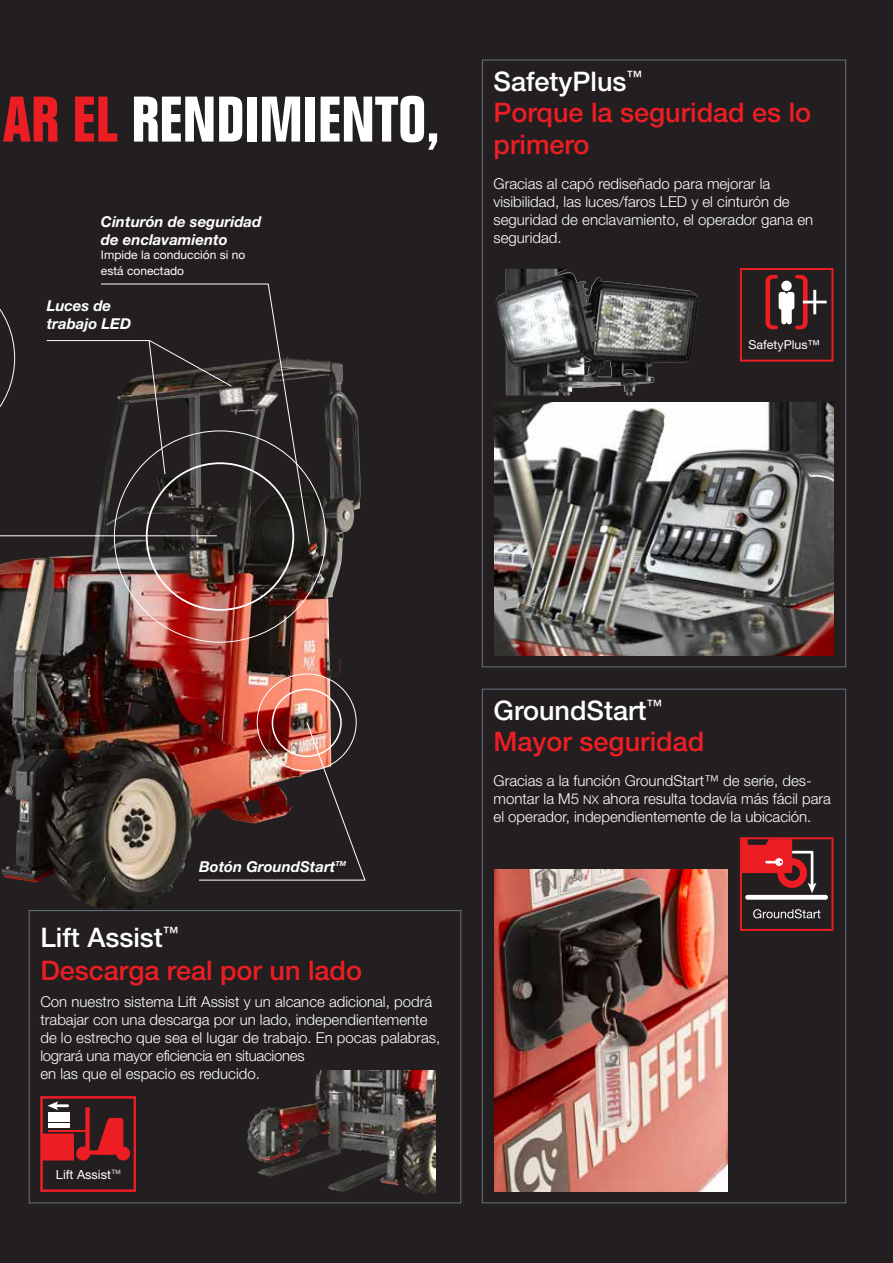
<style>
.page{position:relative;width:893px;height:1263px;background:#231f20}
.page>*{position:absolute;margin:0;border:0;box-sizing:border-box;transform-origin:0 0}
.t1{font:700 condensed 63px "Folio Std";color:#fff}
.t2{font:500 27px/31.5px "Helvetica Neue LT Std";color:#ed1d24}
.t3{font:300 15px/18px "Helvetica Neue LT Std";color:#fff}
.t4{font:italic 700 15px/18px "Helvetica Neue LT Pro";color:#fff}
.t5{font:12.6px "Helvetica Neue LT Std";color:#fff}
.t6{font:12.45px "Helvetica Neue LT Std";color:#fff}
.t7{font:12px/16.2px "Helvetica Neue LT Std";color:#fff}
.s1{color:#ed1d24}
.s2{color:#fff}
.s3{font-size:12px}
</style>
<div class="page">
<img style="left:0;top:358px;width:331px;height:553px">
<div style="left:29px;top:910px;width:432px;height:293px;border:1px solid #636c7a"></div>
<img style="left:495px;top:403px;width:338px;height:253px">
<svg style="left:100px;top:283px;width:210px;height:262px"></svg>
<img style="left:198px;top:721px;width:168px;height:160px">
<hr style="left:0;top:535px;width:217px;height:1px;background:#fff">
<div style="left:272px;top:689px;width:70px;height:68px;border:2px solid #fff;border-radius:50%"></div>
<svg style="left:0;top:308px;width:15px;height:138px"></svg>
<img style="left:495px;top:869px;width:232px;height:323px">
<svg style="left:740px;top:837px;width:93px;height:94px"></svg>
<img style="left:496px;top:269px;width:202px;height:126px">
<svg style="left:47px;top:1101px;width:21px;height:9px"></svg>
<svg style="left:43px;top:1133px;width:31px;height:27px"></svg>
<hr style="left:48px;top:1129px;width:39px;height:2px;background:#ed1d24">
<hr style="left:48px;top:1123px;width:21px;height:4px;background:#fff">
<hr style="left:48px;top:1118px;width:21px;height:4px;background:#fff">
<div style="left:48px;top:1112px;width:21px;height:5px;background:#fff"></div>
<div style="left:78px;top:1148px;width:10px;height:11px;background:#ed1d24;border-radius:50%"></div>
<div style="left:76px;top:1146px;width:14px;height:14px;border:4px solid #ed1d24;border-radius:50%"></div>
<div style="left:118px;top:1148px;width:10px;height:11px;background:#ed1d24;border-radius:50%"></div>
<div style="left:116px;top:1146px;width:14px;height:14px;border:4px solid #ed1d24;border-radius:50%"></div>
<svg style="left:83px;top:1107px;width:40px;height:50px"></svg>
<div style="left:40px;top:1096px;width:96px;height:95px;border:2px solid #ed1d24"></div>
<img style="left:247px;top:1070px;width:188px;height:124px">
<svg style="left:46px;top:339px;width:186px;height:136px"></svg>
<svg style="left:740px;top:268px;width:93px;height:94px"></svg>
<h1 class="t1" style="left:3px;top:84px;width:438px"><span class="s1">AR EL</span> RENDIMIENTO,</h1>
<p class="t4" style="left:101px;top:212px;width:162px">Cinturón de seguridad de enclavamiento</p>
<p class="t7" style="left:101px;top:246px;width:146px">Impide la conducción si no está conectado</p>
<p class="t4" style="left:47px;top:296px;width:86px">Luces de trabajo LED</p>
<h2 class="t2" style="left:494px;top:65px;width:319px"><span class="s2">SafetyPlus</span><sup>™<br></sup>Porque la seguridad es lo primero</h2>
<p class="t3" style="left:494px;top:174px;width:321px">Gracias al capó rediseñado para mejorar la visibilidad, las luces/faros LED y el cinturón de seguridad de enclavamiento, el operador gana en seguridad.</p>
<p class="t6" style="left:748px;top:337px;width:73px">SafetyPlus™</p>
<p class="t4" style="left:199px;top:857px;width:148px">Botón GroundStart<sup>TM</sup></p>
<h2 class="t2" style="left:40px;top:921px;width:323px;line-height:32.4px"><span class="s2">Lift Assist</span><sup>™<br></sup>Descarga real por un lado</h2>
<p class="t3" style="left:40px;top:993px;width:401px">Con nuestro sistema Lift Assist y un alcance adicional, podrá trabajar con una descarga por un lado, independientemente de lo estrecho que sea el lugar de trabajo. En pocas palabras, logrará una mayor eficiencia en situaciones<br>en las que el espacio es reducido.</p>
<p class="t5" style="left:56px;top:1167px;width:66px">Lift Assist <sup>TM</sup></p>
<h2 class="t2" style="left:494px;top:694px;width:212px"><span class="s2">GroundStart</span><sup>™<br></sup>Mayor seguridad</h2>
<p class="t3" style="left:494px;top:771px;width:339px">Gracias a la función GroundStart™ de serie, des&shy;montar la M5 <span class="s3">NX</span> ahora resulta todavía más fácil para el operador, independientemente de la ubicación.</p>
</div>
